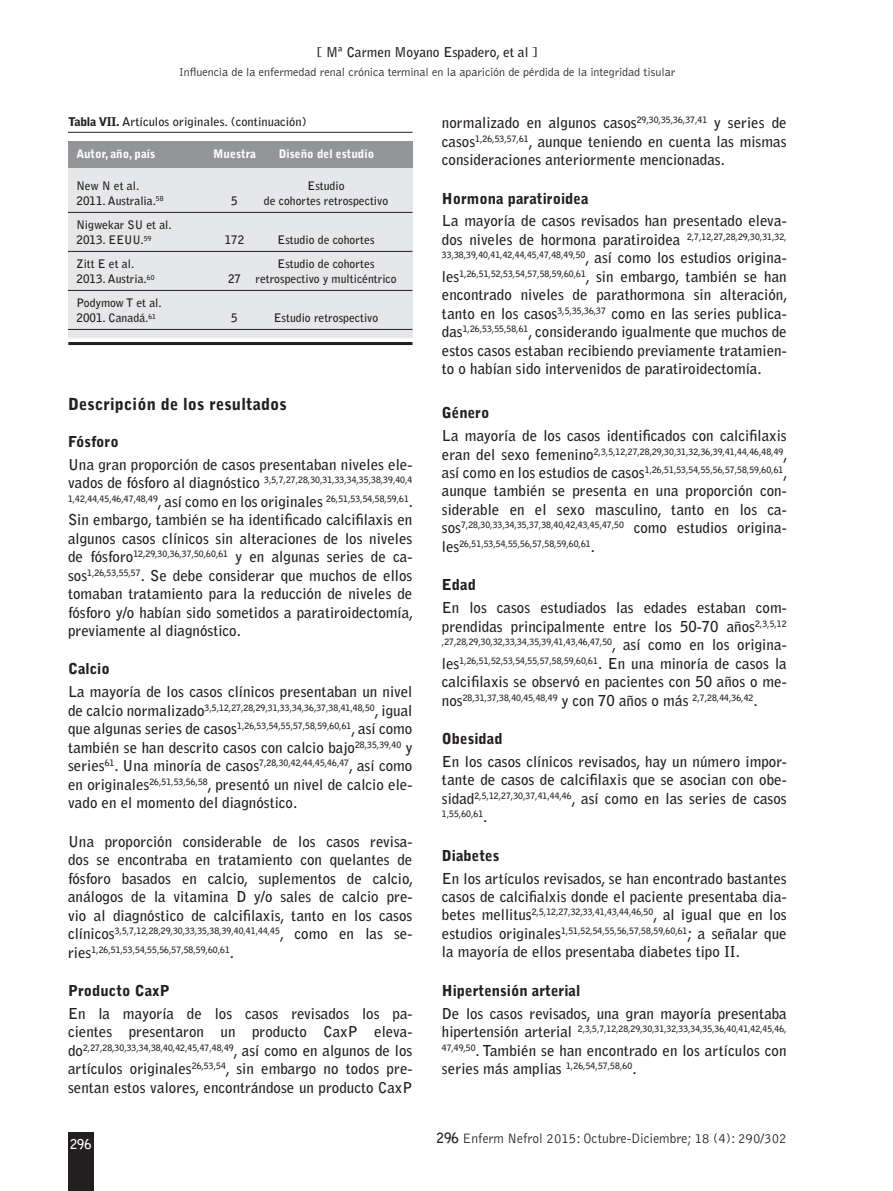
<style>
.page{position:relative;width:893px;height:1191px;background:#fff}
.page>*{position:absolute;margin:0;border:0;box-sizing:border-box;transform-origin:0 0}
._00titul1{font:900 16.5px "Bell Gothic Std";letter-spacing:.01em;color:#231f20}
.t1{font:700 15px/18.5px "Bell Gothic Std";color:#231f20}
.t2{font:900 15px "Bell Gothic Std";color:#231f20}
.t3{font:300 14.1px "Bell Gothic Std";color:#231f20;scale:.95 1}
.t4{font:700 13.5px "Bell Gothic Std";color:#231f20}
.t5{font:700 13.5px "Bell Gothic Std";color:#fff;scale:.95 1}
.t6{font:300 12px "Bell Gothic Std";color:#231f20}
._00titul1-2{font:700 12px "Bell Gothic Std";color:#231f20;scale:1.04 1}
.t7{font:700 11.7px "Bell Gothic Std";color:#231f20}
.t8{font:900 11.7px "Bell Gothic Std";color:#fff}
.t9{font:700 8.7px/18.5px "Bell Gothic Std";color:#231f20}
.s1{font-weight:900}
.s2{font-size:15px}
.s3{font-weight:700}
</style>
<div class="page">
<div style="left:68px;top:1132px;width:26px;height:59px;background:#231f20"></div>
<div style="left:68px;top:167px;width:344px;height:170px;background:#e6e7e9"></div>
<hr style="left:68px;top:212px;width:344px;height:1px;background:#231f20">
<hr style="left:68px;top:251px;width:344px;height:1px;background:#231f20">
<hr style="left:68px;top:290px;width:344px;height:1px;background:#231f20">
<hr style="left:68px;top:329px;width:344px;height:1px;background:#231f20">
<hr style="left:68px;top:132px;width:344px;height:1px;background:#231f20">
<div style="left:68px;top:141px;width:344px;height:26px;background:#939598"></div>
<hr style="left:68px;top:342px;width:344px;height:3px;background:#231f20">
<p class="t4" style="left:317px;top:44px;width:222px">[ Mª Carmen Moyano Espadero, et al ]</p>
<p class="t6" style="left:179px;top:66px;width:498px">Influencia de la enfermedad renal crónica terminal en la aparición de pérdida de la integridad tisular</p>
<p class="_00titul1-2" style="left:68px;top:114px;width:231px"><span class="s1">Tabla VII.</span> Artículos originales. (continuación)</p>
<p class="t8" style="left:77px;top:147px;width:80px">Autor, año, país</p>
<p class="t8" style="left:213px;top:147px;width:44px">Muestra</p>
<p class="t8" style="left:279px;top:147px;width:97px">Diseño del estudio</p>
<p class="t7" style="left:77px;top:179px;width:64px">New N et al.</p>
<p class="t7" style="left:308px;top:179px;width:39px">Estudio</p>
<p class="t7" style="left:77px;top:194px;width:89px">2011. Australia.<sup>58</sup></p>
<p class="t7" style="left:231px;top:194px;width:8px">5</p>
<p class="t7" style="left:264px;top:194px;width:126px">de cohortes retrospectivo</p>
<p class="t7" style="left:77px;top:218px;width:97px">Nigwekar SU et al.</p>
<p class="t7" style="left:77px;top:233px;width:76px">2013. EEUU.<sup>59</sup></p>
<p class="t7" style="left:225px;top:233px;width:21px">172</p>
<p class="t7" style="left:278px;top:233px;width:99px">Estudio de cohortes</p>
<p class="t7" style="left:77px;top:257px;width:59px">Zitt E et al.</p>
<p class="t7" style="left:278px;top:257px;width:99px">Estudio de cohortes</p>
<p class="t7" style="left:77px;top:272px;width:79px">2013. Austria.<sup>60</sup></p>
<p class="t7" style="left:228px;top:272px;width:170px">27 retrospectivo y multicéntrico</p>
<p class="t7" style="left:77px;top:296px;width:87px">Podymow T et al.</p>
<p class="t7" style="left:77px;top:311px;width:81px">2001. Canadá.<sup>61</sup></p>
<p class="t7" style="left:231px;top:311px;width:8px">5</p>
<p class="t7" style="left:274px;top:311px;width:106px">Estudio retrospectivo</p>
<p class="_00titul1" style="left:68px;top:394px;width:220px">Descripción de los resultados</p>
<p class="t2" style="left:68px;top:433px;width:52px">Fósforo</p>
<p class="t1" style="left:68px;top:455px;width:346px">Una gran proporción de casos presentaban niveles ele-</p>
<p class="t9" style="left:68px;top:471px;width:347px"><span class="s2">vados de fósforo al diagnóstico</span> 3,5,7,27,28,30,31,33,34,35,38,39,40,4<br>1,42,44,45,46,47,48,49<span class="s2">, así como en los originales</span> 26,51,53,54,58,59,61<span class="s2">.</span></p>
<p class="t1" style="left:68px;top:510px;width:347px;text-align:justify">Sin embargo, también se ha identificado calcifilaxis en algunos casos clínicos sin alteraciones de los niveles de fósforo<sup>12,29,30,36,37,50,60,61</sup> y en algunas series de ca&shy;sos<sup>1,26,53,55,57</sup>. Se debe considerar que muchos de ellos tomaban tratamiento para la reducción de niveles de fósforo y/o habían sido sometidos a paratiroidectomía, previamente al diagnóstico.</p>
<p class="t2" style="left:68px;top:660px;width:43px">Calcio</p>
<p class="t1" style="left:68px;top:682px;width:346px">La mayoría de los casos clínicos presentaban un nivel</p>
<p class="t9" style="left:68px;top:698px;width:346px"><span class="s2">de calcio normalizado</span>3,5,12,27,28,29,31,33,34,36,37,38,41,48,50<span class="s2">, igual</span></p>
<p class="t1" style="left:68px;top:719px;width:346px;text-align:justify">que algunas series de casos<sup>1,26,53,54,55,57,58,59,60,61</sup>, así como también se han descrito casos con calcio bajo<sup>28,35,39,40</sup> y series<sup>61</sup>. Una minoría de casos<sup>7,28,30,42,44,45,46,47</sup>, así como en originales<sup>26,51,53,56,58</sup>, presentó un nivel de calcio ele&shy;vado en el momento del diagnóstico.</p>
<p class="t1" style="left:68px;top:832px;width:347px;text-align:justify">Una proporción considerable de los casos revisa&shy;dos se encontraba en tratamiento con quelantes de fósforo basados en calcio, suplementos de calcio, análogos de la vitamina D y/o sales de calcio pre&shy;vio al diagnóstico de calcifilaxis, tanto en los casos</p>
<p class="t9" style="left:68px;top:921px;width:346px"><span class="s2">clínicos</span>3,5,7,12,28,29,30,33,35,38,39,40,41,44,45<span class="s2">, como en las se&shy;ries</span>1,26,51,53,54,55,56,57,58,59,60,61<span class="s2">.</span></p>
<p class="t2" style="left:68px;top:982px;width:103px">Producto CaxP</p>
<p class="t1" style="left:68px;top:1004px;width:346px">En la mayoría de los casos revisados los pa&shy;cientes presentaron un producto CaxP eleva-</p>
<p class="t9" style="left:68px;top:1038px;width:346px"><span class="s2">do</span>2,27,28,30,33,34,38,40,42,45,47,48,49<span class="s2">, así como en algunos de los</span></p>
<p class="t1" style="left:68px;top:1059px;width:346px">artículos originales<sup>26,53,54</sup>, sin embargo no todos pre&shy;sentan estos valores, encontrándose un producto CaxP</p>
<p class="t1" style="left:442px;top:114px;width:346px;text-align:justify">normalizado en algunos casos<sup>29,30,35,36,37,41</sup> y series de casos<sup>1,26,53,57,61</sup>, aunque teniendo en cuenta las mismas consideraciones anteriormente mencionadas.</p>
<p class="t2" style="left:442px;top:189px;width:148px">Hormona paratiroidea</p>
<p class="t1" style="left:442px;top:212px;width:346px">La mayoría de casos revisados han presentado eleva&shy;dos niveles de hormona paratiroidea <sup>2,7,12,27,28,29,30,31,32,</sup></p>
<p class="t9" style="left:442px;top:246px;width:346px">33,38,39,40,41,42,44,45,47,48,49,50<span class="s2">, así como los estudios origina&shy;les</span>1,26,51,52,53,54,57,58,59,60,61<span class="s2">, sin embargo, también se han</span></p>
<p class="t1" style="left:442px;top:286px;width:347px;text-align:justify">encontrado niveles de parathormona sin alteración, tanto en los casos<sup>3,5,35,36,37</sup> como en las series publica&shy;das<sup>1,26,53,55,58,61</sup>, considerando igualmente que muchos de estos casos estaban recibiendo previamente tratamien&shy;to o habían sido intervenidos de paratiroidectomía.</p>
<p class="t2" style="left:442px;top:404px;width:49px">Género</p>
<p class="t1" style="left:442px;top:426px;width:346px">La mayoría de los casos identificados con calcifilaxis</p>
<p class="t9" style="left:442px;top:442px;width:347px"><span class="s2">eran del sexo femenino</span>2,3,5,12,27,28,29,30,31,32,36,39,41,44,46,48,49<span class="s2">, así como en los estudios de casos</span>1,26,51,53,54,55,56,57,58,59,60,61<span class="s2">,</span></p>
<p class="t1" style="left:442px;top:482px;width:346px">aunque también se presenta en una proporción con&shy;siderable en el sexo masculino, tanto en los ca-</p>
<p class="t9" style="left:442px;top:516px;width:346px"><span class="s2">sos</span>7,28,30,33,34,35,37,38,40,42,43,45,47,50 <span class="s2">como estudios origina&shy;les</span>26,51,53,54,55,56,57,58,59,60,61<span class="s2">.</span></p>
<p class="t2" style="left:442px;top:576px;width:36px">Edad</p>
<p class="t1" style="left:442px;top:598px;width:346px">En los casos estudiados las edades estaban com&shy;prendidas principalmente entre los 50-70 años<sup>2,3,5,12</sup></p>
<p class="t9" style="left:442px;top:633px;width:346px">,27,28,29,30,32,33,34,35,39,41,43,46,47,50<span class="s2">, así como en los origina&shy;les</span>1,26,51,52,53,54,55,57,58,59,60,61<span class="s2">. En una minoría de casos la</span></p>
<p class="t1" style="left:442px;top:672px;width:346px">calcifilaxis se observó en pacientes con 50 años o me-</p>
<p class="t9" style="left:442px;top:688px;width:317px"><span class="s2">nos</span>28,31,37,38,40,45,48,49 <span class="s2">y con 70 años o más</span> 2,7,28,44,36,42<span class="s2">.</span></p>
<p class="t2" style="left:442px;top:730px;width:62px">Obesidad</p>
<p class="t1" style="left:442px;top:752px;width:346px;text-align:justify">En los casos clínicos revisados, hay un número impor&shy;tante de casos de calcifilaxis que se asocian con obe&shy;sidad<sup>2,5,12,27,30,37,41,44,46</sup>, así como en las series de casos</p>
<p class="t9" style="left:442px;top:805px;width:47px">1,55,60,61<span class="s2">.</span></p>
<p class="t2" style="left:442px;top:846px;width:59px">Diabetes</p>
<p class="t1" style="left:442px;top:869px;width:346px">En los artículos revisados, se han encontrado bastantes casos de calcifialxis donde el paciente presentaba dia-</p>
<p class="t9" style="left:442px;top:903px;width:346px"><span class="s2">betes mellitus</span>2,5,12,27,32,33,41,43,44,46,50<span class="s2">, al igual que en los estudios originales</span>1,51,52,54,55,56,57,58,59,60,61<span class="s2">; a señalar que</span></p>
<p class="t1" style="left:442px;top:943px;width:299px">la mayoría de ellos presentaba diabetes tipo II.</p>
<p class="t2" style="left:442px;top:981px;width:140px">Hipertensión arterial</p>
<p class="t1" style="left:442px;top:1004px;width:346px">De los casos revisados, una gran mayoría presentaba</p>
<p class="t9" style="left:442px;top:1019px;width:346px"><span class="s2">hipertensión arterial</span> 2,3,5,7,12,28,29,30,31,32,33,34,35,36,40,41,42,45,46,</p>
<p class="t1" style="left:442px;top:1041px;width:346px"><sup>47,49,50</sup>. También se han encontrado en los artículos con series más amplias <sup>1,26,54,57,58,60</sup>.</p>
<p class="t5" style="left:70px;top:1135px;width:24px">296</p>
<p class="t3" style="left:437px;top:1131px;width:370px"><span class="s3">296</span> Enferm Nefrol 2015: Octubre-Diciembre; 18 (4): 290/302</p>
</div>
